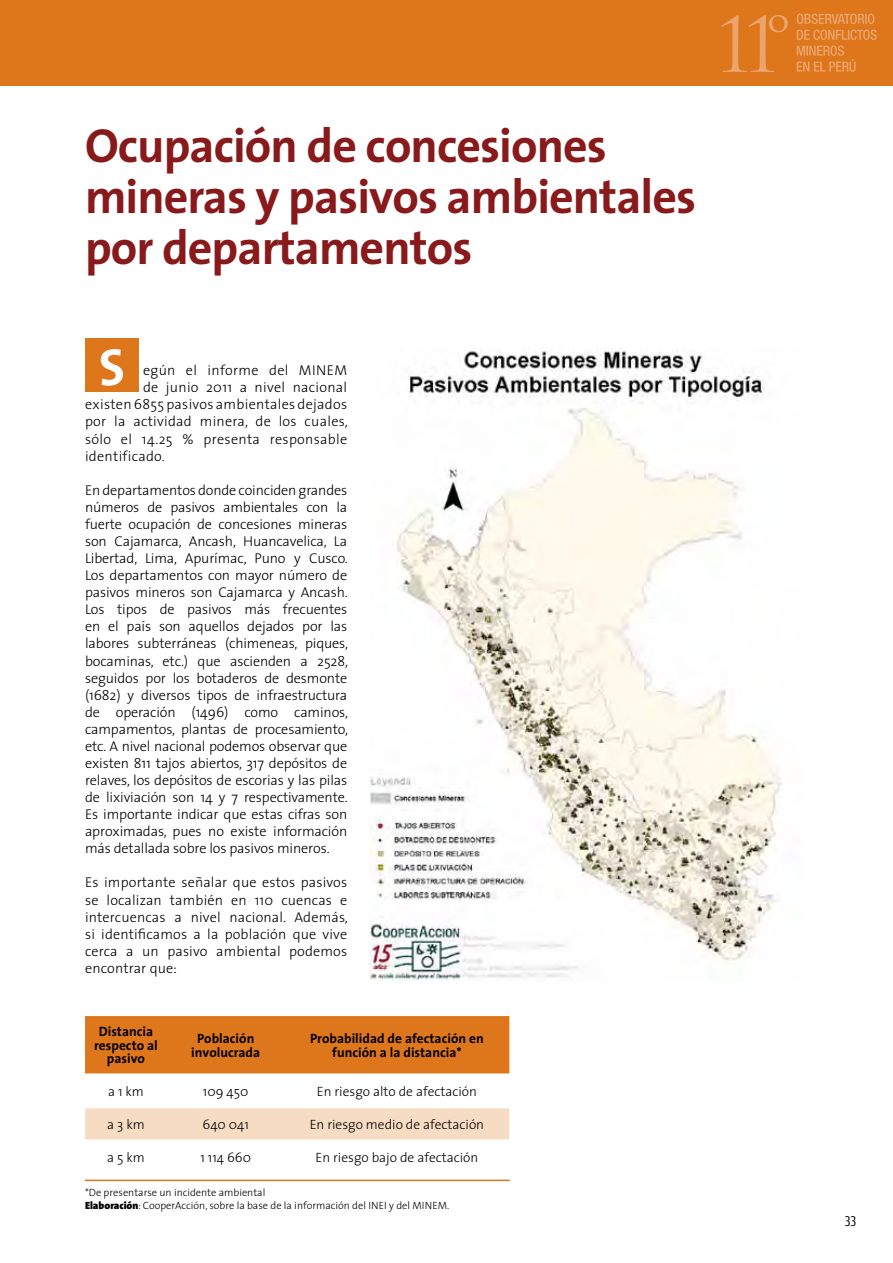
<style>
.page{position:relative;width:893px;height:1263px;background:#fff}
.page>*{position:absolute;margin:0;border:0;box-sizing:border-box;transform-origin:0 0}
.t1{font:700 52.5px "The Sans";color:#fff}
.t2{font:700 48px/51px "The Sans";letter-spacing:-.02em;color:#881a1c}
.t3{font:15px "Amplitude Cond";color:#000}
.t4{font:300 14.25px/17.1px "The Sans";letter-spacing:.02em;color:#000;text-align:justify}
.t5{font:300 13.5px "The Sans";color:#000}
.t6{font:700 13.5px/13.5px "The Sans";color:#000;text-align:center}
.t7{font:300 10.5px/12.6px "The Sans";color:#000}
.s1{font-weight:900}
</style>
<div class="page">
<div style="left:0;top:0;width:893px;height:85px;background:#de761c"></div>
<svg style="left:797px;top:46px;width:59px;height:26px"></svg>
<svg style="left:797px;top:30px;width:80px;height:10px"></svg>
<svg style="left:797px;top:14px;width:77px;height:10px"></svg>
<svg style="left:721px;top:15px;width:67px;height:57px"></svg>
<img style="left:369px;top:351px;width:413px;height:631px">
<div style="left:85px;top:339px;width:54px;height:53px;background:#de761c"></div>
<div style="left:85px;top:1016px;width:424px;height:57px;background:#de761c"></div>
<div style="left:85px;top:1108px;width:424px;height:31px;background:#f7dcc4"></div>
<hr style="left:85px;top:1179px;width:425px;height:2px;background:#de761c">
<h2 class="t2" style="left:85px;top:119px;width:612px">Ocupación de concesiones mineras y pasivos ambientales por departamentos</h2>
<h1 class="t1" style="left:99px;top:323px;width:28px">S</h1>
<p class="t4" style="left:143px;top:361px;width:206px">egún el informe del MINEM</p>
<p class="t4" style="left:143px;top:378px;width:206px">de junio 2011 a nivel nacional</p>
<p class="t4" style="left:85px;top:396px;width:264px">existen 6855 pasivos ambientales dejados</p>
<p class="t4" style="left:85px;top:413px;width:264px">por la actividad minera, de los cuales,</p>
<p class="t4" style="left:85px;top:430px;width:264px">sólo el 14.25 % presenta responsable</p>
<p class="t4" style="left:85px;top:447px;width:81px">identificado.</p>
<p class="t4" style="left:85px;top:481px;width:264px">En departamentos donde coinciden grandes números de pasivos ambientales con la fuerte ocupación de concesiones mineras son Cajamarca, Ancash, Huancavelica, La Libertad, Lima, Apurímac, Puno y Cusco.<br>Los departamentos con mayor número de pasivos mineros son Cajamarca y Ancash.<br>Los tipos de pasivos más frecuentes en el país son aquellos dejados por las labores subterráneas (chimeneas, piques, bocaminas, etc.) que ascienden a 2528, seguidos por los botaderos de desmonte (1682) y diversos tipos de infraestructura de operación (1496) como caminos, campamentos, plantas de procesamiento, etc. A nivel nacional podemos observar que existen 811 tajos abiertos, 317 depósitos de relaves, los depósitos de escorias y las pilas de lixiviación son 14 y 7 respectivamente.<br>Es importante indicar que estas cifras son aproximadas, pues no existe información más detallada sobre los pasivos mineros.</p>
<p class="t4" style="left:85px;top:874px;width:264px">Es importante señalar que estos pasivos se localizan también en 110 cuencas e intercuencas a nivel nacional. Además, si identificamos a la población que vive cerca a un pasivo ambiental podemos encontrar que:</p>
<p class="t6" style="left:94px;top:1025px;width:65px">Distancia respecto al pasivo</p>
<p class="t6" style="left:191px;top:1031px;width:70px">Población involucrada</p>
<p class="t6" style="left:310px;top:1031px;width:175px">Probabilidad de afectación en función a la distancia*</p>
<p class="t5" style="left:108px;top:1080px;width:37px">a 1 km</p>
<p class="t5" style="left:203px;top:1080px;width:47px">109 450</p>
<p class="t5" style="left:317px;top:1080px;width:162px">En riesgo alto de afectación</p>
<p class="t5" style="left:107px;top:1113px;width:39px">a 3 km</p>
<p class="t5" style="left:202px;top:1113px;width:48px">640 041</p>
<p class="t5" style="left:310px;top:1113px;width:176px">En riesgo medio de afectación</p>
<p class="t5" style="left:107px;top:1147px;width:39px">a 5 km</p>
<p class="t5" style="left:200px;top:1147px;width:52px">1 114 660</p>
<p class="t5" style="left:316px;top:1147px;width:164px">En riesgo bajo de afectación</p>
<p class="t7" style="left:85px;top:1186px;width:366px">*De presentarse un incidente ambiental<br><span class="s1">Elaboración</span>: CooperAcción, sobre la base de la información del INEI y del MINEM.</p>
<p class="t3" style="left:845px;top:1213px;width:13px">33</p>
</div>
